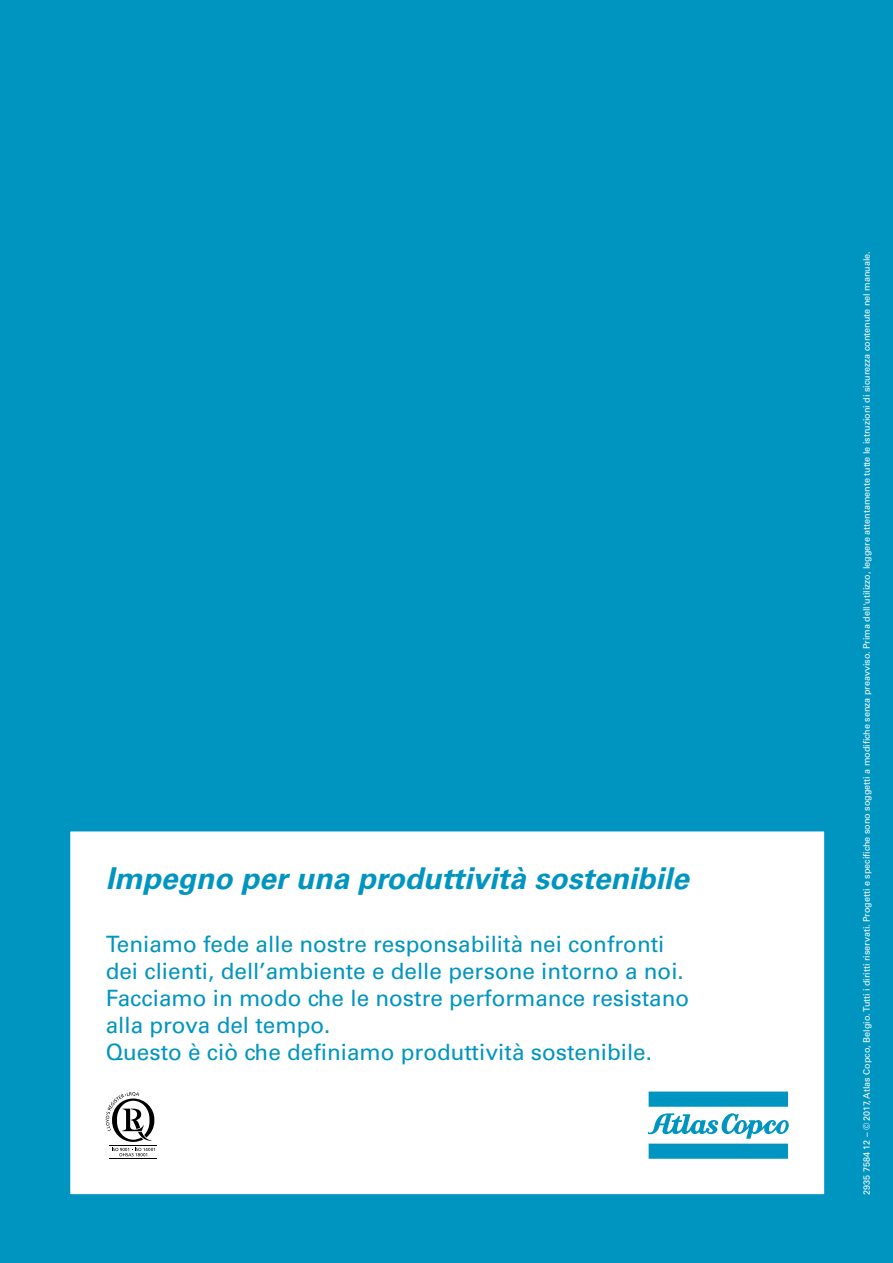
<style>
.page{position:relative;width:893px;height:1263px;background:#0095c1}
.page>*{position:absolute;margin:0;border:0;box-sizing:border-box;transform-origin:0 0}
.t1{font:italic 700 30px "Univers LT Std";color:#0095c1}
.t2{font:22.5px/27px "Univers LT Std";color:#0095c1}
.t3{font:9px "Univers LT Std";color:#fff}
</style>
<div class="page">
<div style="left:69px;top:830px;width:757px;height:366px;background:#fff;border:2px solid #0095c1"></div>
<svg style="left:649px;top:1091px;width:139px;height:16px;background:#0c9ac4"></svg>
<svg style="left:648px;top:1113px;width:141px;height:46px"></svg>
<svg style="left:106px;top:1092px;width:48px;height:50px"></svg>
<hr style="left:110px;top:1145px;width:47px;height:1px;background:#000">
<svg style="left:112px;top:1148px;width:43px;height:8px"></svg>
<hr style="left:110px;top:1158px;width:47px;height:1px;background:#000">
<h1 class="t1" style="left:106px;top:860px;width:585px">Impegno per una produttività sostenibile</h1>
<p class="t2" style="left:106px;top:930px;width:585px">Teniamo fede alle nostre responsabilità nei confronti dei clienti, dell’ambiente e delle persone intorno a noi.<br>Facciamo in modo che le nostre performance resistano alla prova del tempo.<br>Questo è ciò che definiamo produttività sostenibile.</p>
<p class="t3" style="left:861px;top:1195px;width:945px;rotate:-90deg">2935 7584 12 – © 2017, Atlas Copco, Belgio. Tutti i diritti riservati. Progetti e specifiche sono soggetti a modifiche senza preavviso. Prima dell'utilizzo, leggere attentamente tutte le istruzioni di sicurezza contenute nel manuale.</p>
</div>
